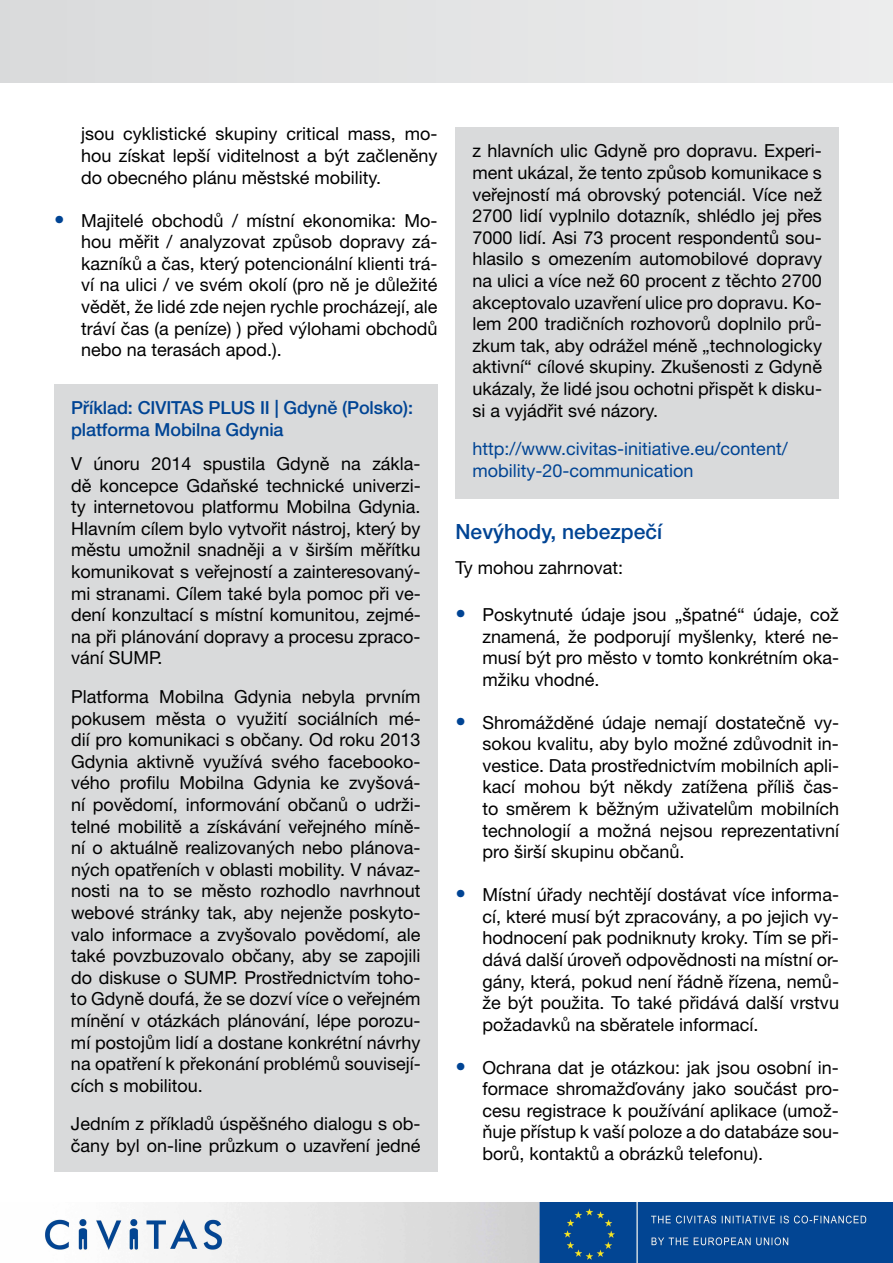
<style>
.page{position:relative;width:893px;height:1263px;background:#fff}
.page>*{position:absolute;margin:0;border:0;box-sizing:border-box;transform-origin:0 0}
.t1{font:500 21px "Helvetica Neue LT Pro";color:#004494}
.t2{font:18px/21.6px "Helvetica Neue LT Pro";color:#000;text-align:justify}
.t3{font:18px/21.6px "Helvetica Neue LT Pro";color:#004494}
.t4{font:500 18px/21.6px "Helvetica Neue LT Pro";letter-spacing:-.005em;color:#004494}
.s1{font-size:21px;color:#004494}
</style>
<div class="page">
<div style="left:0;top:0;width:893px;height:82px;background:#e3e4e5"></div>
<div style="left:54px;top:384px;width:384px;height:787px;background:#d9dadb"></div>
<div style="left:455px;top:128px;width:384px;height:371px;background:#d9dadb"></div>
<img style="left:45px;top:1203px;width:848px;height:60px">
<p class="t2" style="left:81px;top:123px;width:358px">jsou cyklistické skupiny critical mass, mo&shy;hou získat lepší viditelnost a být začleněny do obecného plánu městské mobility.</p>
<p class="t2" style="left:81px;top:209px;width:358px;text-indent:-27px"><span class="s1">•</span> Majitelé obchodů / místní ekonomika: Mo&shy;hou měřit / analyzovat způsob dopravy zá&shy;kazníků a čas, který potencionální klienti trá&shy;ví na ulici / ve svém okolí (pro ně je důležité vědět, že lidé zde nejen rychle procházejí, ale tráví čas (a peníze) ) před výlohami obchodů nebo na terasách apod.).</p>
<p class="t4" style="left:71px;top:397px;width:344px">Příklad: CIVITAS PLUS II | Gdyně (Polsko): platforma Mobilna Gdynia</p>
<p class="t2" style="left:71px;top:452px;width:351px">V únoru 2014 spustila Gdyně na zákla&shy;dě koncepce Gdaňské technické univerzi&shy;ty internetovou platformu Mobilna Gdynia.<br>H lavním cílem bylo vytvořit nástroj, který by městu umožnil snadněji a v širším měřítku komunikovat s veřejností a zainteresovaný&shy;mi stranami. Cílem také byla pomoc při ve&shy;dení konzultací s místní komunitou, zejmé&shy;na při plánování dopravy a procesu zpraco&shy;vání SUMP.</p>
<p class="t2" style="left:71px;top:685px;width:351px">Platforma Mobilna Gdynia nebyla prvním pokusem města o využití sociálních mé&shy;dií pro komunikaci s občany. Od roku 2013<br>Gdynia aktivně využívá svého facebooko&shy;vého profilu Mobilna Gdynia ke zvyšová&shy;ní povědomí, informování občanů o udrži&shy;telné mobilitě a získávání veřejného míně&shy;ní o aktuálně realizovaných nebo plánova&shy;ných opatřeních v oblasti mobility. V návaz&shy;nosti na to se město rozhodlo navrhnout webové stránky tak, aby nejenže poskyto&shy;valo informace a zvyšovalo povědomí, ale také povzbuzovalo občany, aby se zapojili do diskuse o SUMP. Prostřednictvím toho&shy;to Gdyně doufá, že se dozví více o veřejném mínění v otázkách plánování, lépe porozu&shy;mí postojům lidí a dostane konkrétní návrhy na opatření k překonání problémů souvisejí&shy;cích s mobilitou.</p>
<p class="t2" style="left:71px;top:1113px;width:351px">Jedním z příkladů úspěšného dialogu s ob&shy;čany byl on-line průzkum o uzavření jedné</p>
<p class="t2" style="left:472px;top:140px;width:351px">z hlavních ulic Gdyně pro dopravu. Experi&shy;ment ukázal, že tento způsob komunikace s veřejností má obrovský potenciál. Více než 2700 lidí vyplnilo dotazník, shlédlo jej přes 7000 lidí. Asi 73 procent respondentů sou&shy;hlasilo s omezením automobilové dopravy na ulici a více než 60 procent z těchto 2700 akceptovalo uzavření ulice pro dopravu. Ko&shy;lem 200 tradičních rozhovorů doplnilo prů&shy;zkum tak, aby odrážel méně „technologicky aktivní“ cílové skupiny. Zkušenosti z Gdyně ukázaly, že lidé jsou ochotni přispět k disku&shy;si a vyjádřit své názory.</p>
<p class="t3" style="left:472px;top:438px;width:317px">http://www.civitas-initiative.eu/content/ mobility-20-communication</p>
<p class="t1" style="left:455px;top:519px;width:208px">Nevýhody, nebezpečí</p>
<p class="t2" style="left:455px;top:556px;width:169px">Ty mohou zahrnovat:</p>
<p class="t2" style="left:482px;top:603px;width:358px;text-indent:-27px"><span class="s1">•</span> Poskytnuté údaje jsou „špatné“ údaje, což znamená, že podporují myšlenky, které ne&shy;musí být pro město v tomto konkrétním oka&shy;mžiku vhodné.</p>
<p class="t2" style="left:482px;top:711px;width:359px;text-indent:-27px"><span class="s1">•</span> Shromážděné údaje nemají dostatečně vy&shy;sokou kvalitu, aby bylo možné zdůvodnit in&shy;vestice. Data prostřednictvím mobilních apli&shy;kací mohou být někdy zatížena příliš čas&shy;to směrem k běžným uživatelům mobilních technologií a možná nejsou reprezentativní pro širší skupinu občanů.</p>
<p class="t2" style="left:482px;top:884px;width:358px;text-indent:-27px"><span class="s1">•</span> Místní úřady nechtějí dostávat více informa&shy;cí, které musí být zpracovány, a po jejich vy&shy;hodnocení pak podniknuty kroky. Tím se při&shy;dává další úroveň odpovědnosti na místní or&shy;gány, která, pokud není řádně řízena, nemů&shy;že být použita. To také přidává další vrstvu požadavků na sběratele informací.</p>
<p class="t2" style="left:482px;top:1056px;width:358px;text-indent:-27px"><span class="s1">•</span> Ochrana dat je otázkou: jak jsou osobní in&shy;formace shromažďovány jako součást pro&shy;cesu registrace k používání aplikace (umož&shy;ňuje přístup k vaší poloze a do databáze sou&shy;borů, kontaktů a obrázků telefonu).</p>
</div>
